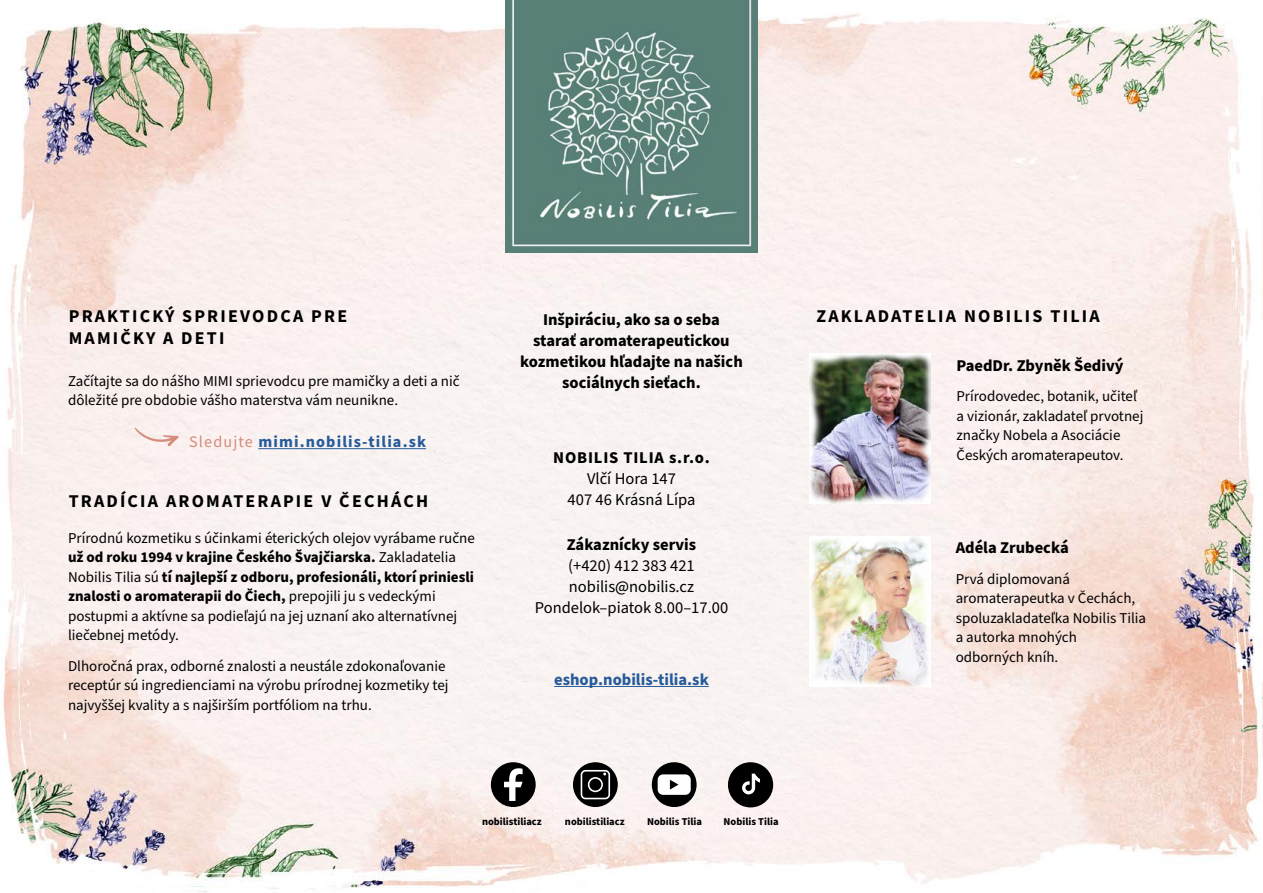
<style>
.page{position:relative;width:1263px;height:893px;background:#fff}
.page>*{position:absolute;margin:0;border:0;box-sizing:border-box;transform-origin:0 0}
.t1{font:18px/22.5px "Source Sans Variable";letter-spacing:.12em;color:#000}
.t2{font:700 16.5px/21px "Source Sans Pro";color:#000;text-align:center}
.t3{font:16.5px/21px "Source Sans Pro";color:#000;text-align:center}
.t4{font:700 16.5px "Source Sans Pro";color:#275b9b}
.t5{font:700 16.5px "Source Sans Pro";letter-spacing:.05em;color:#000}
.t6{font:700 16.2px "Source Sans Pro";letter-spacing:.07em;color:#275b9b}
.t7{font:15px/19.5px "Source Sans Pro";color:#000}
.t8{font:700 10.5px "Source Sans Pro";color:#000}
.s1{font-weight:400;color:#d48c7b}
.s2{font-weight:700}
</style>
<div class="page">
<img style="left:3px;top:0;width:1260px;height:893px">
<img style="left:505px;top:0;width:252px;height:252px">
<div style="left:652px;top:762px;width:45px;height:45px;background:#000;border-radius:22px"></div>
<div style="left:658px;top:774px;width:33px;height:21px;background:#fff;border-radius:5px"></div>
<svg style="left:670px;top:780px;width:8px;height:10px"></svg>
<svg style="left:573px;top:762px;width:45px;height:45px"></svg>
<svg style="left:581px;top:770px;width:29px;height:29px"></svg>
<div style="left:491px;top:762px;width:45px;height:45px;background:#000;border-radius:22px"></div>
<svg style="left:504px;top:768px;width:19px;height:33px"></svg>
<div style="left:728px;top:762px;width:45px;height:45px;background:#000;border-radius:50%"></div>
<svg style="left:742px;top:774px;width:18px;height:20px"></svg>
<hr style="left:554px;top:686px;width:155px;height:1px;background:#275b9b">
<img style="left:809px;top:354px;width:121px;height:149px">
<img style="left:809px;top:536px;width:121px;height:150px">
<hr style="left:258px;top:448px;width:168px;height:1px;background:#275b9b">
<svg style="left:134px;top:427px;width:45px;height:19px"></svg>
<p class="t1" style="left:69px;top:305px;width:280px">PRAKTICKÝ SPRIEVODCA PRE<br>MAMIČKY A DETI</p>
<p class="t1" style="left:816px;top:305px;width:285px">ZAKLADATELIA NOBILIS TILIA</p>
<p class="t2" style="left:520px;top:310px;width:224px">Inšpiráciu, ako sa o seba starať aromaterapeutickou kozmetikou hľadajte na našich sociálnych sieťach.</p>
<p class="t2" style="left:956px;top:355px;width:169px">PaedDr. Zbyněk Šedivý</p>
<p class="t7" style="left:956px;top:387px;width:188px">Prírodovedec, botanik, učiteľ a vizionár, zakladateľ prvotnej značky Nobela a Asociácie<br>Českých aromaterapeutov.</p>
<p class="t7" style="left:68px;top:371px;width:393px">Začítajte sa do nášho MIMI sprievodcu pre mamičky a deti a nič dôležité pre obdobie vášho materstva vám neunikne.</p>
<p class="t6" style="left:189px;top:431px;width:238px"><span class="s1">Sledujte</span> mimi.nobilis-tilia.sk</p>
<p class="t5" style="left:553px;top:446px;width:158px">NOBILIS TILIA s.r.o.</p>
<p class="t3" style="left:568px;top:469px;width:129px">Vlčí Hora 147<br>407 46 Krásná Lípa</p>
<p class="t2" style="left:567px;top:534px;width:131px">Zákaznícky servis</p>
<p class="t3" style="left:535px;top:556px;width:195px">(+420) 412 383 421 nobilis@nobilis.cz<br>Pondelok–piatok 8.00–17.00</p>
<p class="t1" style="left:69px;top:490px;width:361px">TRADÍCIA AROMATERAPIE V ČECHÁCH</p>
<p class="t7" style="left:68px;top:528px;width:408px">Prírodnú kozmetiku s účinkami éterických olejov vyrábame ručne <span class="s2">už od roku 1994 v krajine Českého Švajčiarska.</span> Zakladatelia Nobilis Tilia sú <span class="s2">tí najlepší z odboru, profesionáli, ktorí priniesli znalosti o aromaterapii do Čiech,</span> prepojili ju s vedeckými postupmi a aktívne sa podieľajú na jej uznaní ako alternatívnej liečebnej metódy.</p>
<p class="t7" style="left:68px;top:656px;width:382px">Dlhoročná prax, odborné znalosti a neustále zdokonaľovanie receptúr sú ingredienciami na výrobu prírodnej kozmetiky tej najvyššej kvality a s najširším portfóliom na trhu.</p>
<p class="t2" style="left:956px;top:538px;width:114px">Adéla Zrubecká</p>
<p class="t7" style="left:956px;top:570px;width:192px">Prvá diplomovaná aromaterapeutka v Čechách, spoluzakladateľka Nobilis Tilia a autorka mnohých odborných kníh.</p>
<p class="t4" style="left:554px;top:668px;width:156px">eshop.nobilis-tilia.sk</p>
<p class="t8" style="left:482px;top:814px;width:61px">nobilistiliacz</p>
<p class="t8" style="left:565px;top:814px;width:61px">nobilistiliacz</p>
<p class="t8" style="left:647px;top:814px;width:56px">Nobilis Tilia</p>
<p class="t8" style="left:724px;top:814px;width:56px">Nobilis Tilia</p>
</div>
